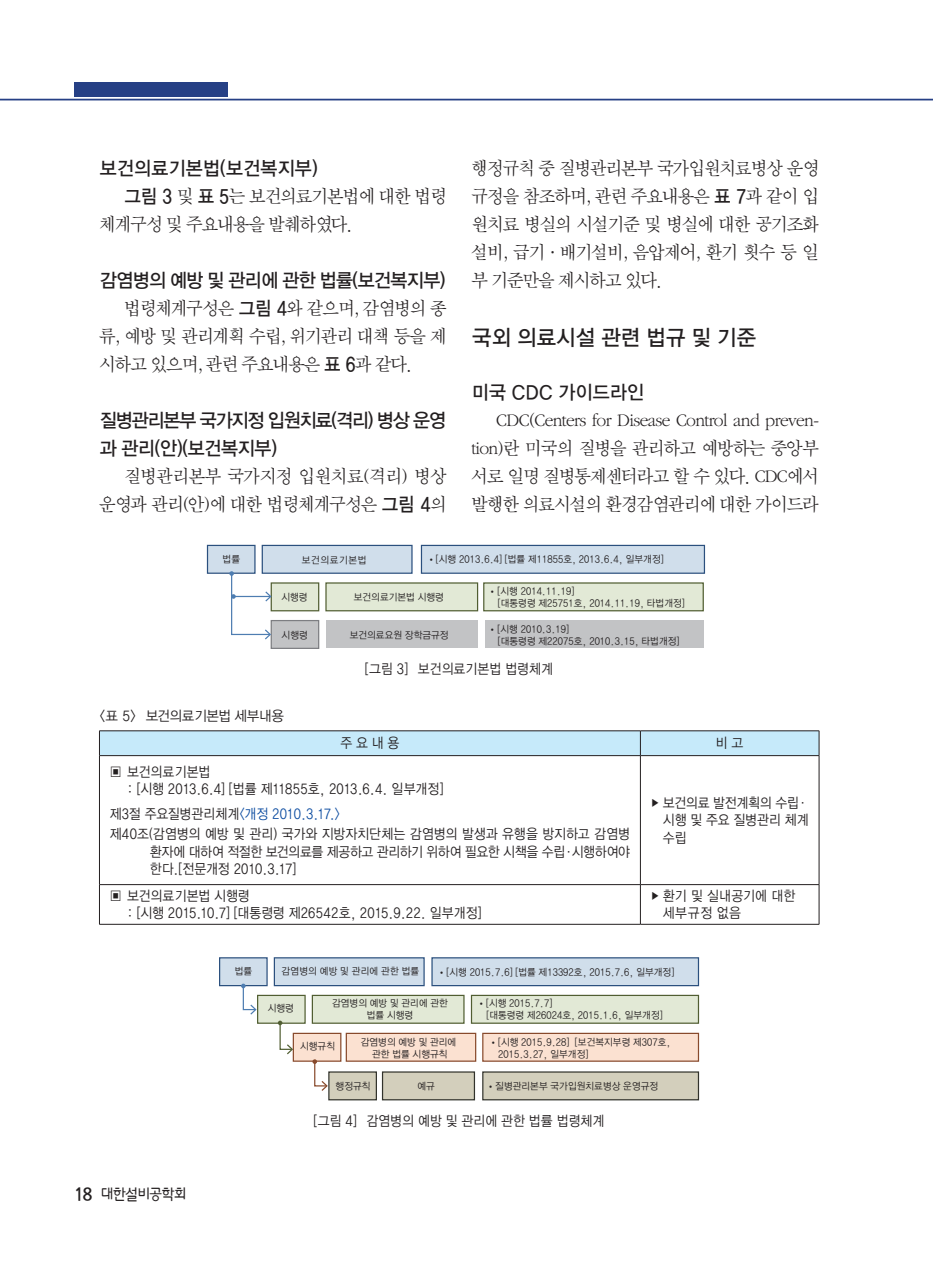
<style>
.page{position:relative;width:933px;height:1275px;background:#fff}
.page>*{position:absolute;margin:0;border:0;box-sizing:border-box;transform-origin:0 0}
.중간타이틀{font:21.88px "YGO135";letter-spacing:-.06em;color:#231f20;scale:.95 1}
.본문{font:19.25px/28px "Sand Sm";letter-spacing:-.045em;color:#231f20;text-align:justify;scale:.95 1}
.본문-2{font:19.25px/28px "Sand Sm";letter-spacing:-.015em;color:#231f20;text-align:right;scale:.95 1}
.소타이틀{font:19.25px/28px "YGO135";letter-spacing:-.13em;color:#231f20;scale:.95 1}
.소타이틀-2{font:19.25px "YGO135";letter-spacing:-.06em;color:#231f20;scale:.95 1}
.소타이틀-3{font:19.25px "YGO135";letter-spacing:-.1em;color:#231f20;scale:.95 1}
.t1{font:15.4px "H Ykan M";letter-spacing:-.17em;color:#231f20;scale:.95 1}
.표안_내용{font:14px/17.5px "YGO125";letter-spacing:-.06em;color:#231f20;text-align:justify;scale:.9 1}
.그림_제목{font:14px "YGO125";letter-spacing:-.05em;color:#231f20;scale:.9 1}
.표안_내용-2{font:14px "YGO125";letter-spacing:-.06em;color:#0d4da1;scale:.9 1}
.표안_내용-3{font:14px/17.5px "YGO125";letter-spacing:-.035em;color:#231f20;scale:.9 1}
.표_제목{font:14px "YGO125";letter-spacing:-.075em;color:#231f20;scale:.95 1}
.t2{font:9.8px/11.7px "YGO125";letter-spacing:-.06em;color:#231f20;scale:.95 1}
.t3{font:9.8px "YGO125";color:#231f20;scale:.95 1}
.s1{font-family:"YGO135"}
.s2{font-family:"YDVYGO Std 33";font-size:4.38px}
.s3{color:#231f20}
.s4{font-size:10.5px}
.s5{font-family:"Nanum Gothic";font-weight:700;font-size:18.03px}
</style>
<div class="page">
<div style="left:74px;top:82px;width:154px;height:15px;background:#264085"></div>
<hr style="left:0;top:99px;width:933px;height:1px;background:#264085">
<div style="left:271px;top:621px;width:48px;height:27px;background:#c2c3c5"></div>
<div style="left:271px;top:620px;width:48px;height:29px;border:1px solid #7d7e82"></div>
<div style="left:326px;top:621px;width:151px;height:27px;background:#c2c3c5"></div>
<div style="left:271px;top:583px;width:48px;height:28px;background:#e2e9d6"></div>
<div style="left:271px;top:582px;width:48px;height:29px;border:1px solid #515e32"></div>
<div style="left:326px;top:583px;width:151px;height:28px;background:#e2e9d6"></div>
<div style="left:325px;top:582px;width:153px;height:29px;border:1px solid #515e32"></div>
<div style="left:484px;top:583px;width:219px;height:28px;background:#e2e9d6"></div>
<div style="left:483px;top:582px;width:221px;height:29px;border:1px solid #515e32"></div>
<div style="left:262px;top:545px;width:150px;height:28px;background:#d0deeb"></div>
<div style="left:262px;top:545px;width:150px;height:29px;border:1px solid #2b507e"></div>
<div style="left:421px;top:545px;width:283px;height:28px;background:#d0deeb"></div>
<div style="left:421px;top:545px;width:284px;height:29px;border:1px solid #2b507e"></div>
<div style="left:485px;top:621px;width:218px;height:27px;background:#c2c3c5"></div>
<div style="left:207px;top:545px;width:48px;height:28px;background:#d0deeb"></div>
<div style="left:207px;top:545px;width:48px;height:29px;border:1px solid #2b507e"></div>
<svg style="left:229px;top:571px;width:42px;height:68px"></svg>
<div style="left:293px;top:1033px;width:48px;height:28px;background:#fbe1d1"></div>
<div style="left:293px;top:1033px;width:48px;height:29px;border:1px solid #884a2c"></div>
<div style="left:483px;top:1033px;width:215px;height:28px;background:#fbe1d1"></div>
<div style="left:482px;top:1033px;width:217px;height:29px;border:1px solid #884a2c"></div>
<div style="left:346px;top:1033px;width:129px;height:28px;background:#fbe1d1"></div>
<div style="left:346px;top:1033px;width:130px;height:29px;border:1px solid #884a2c"></div>
<div style="left:329px;top:1072px;width:47px;height:28px;background:#d3cfbc"></div>
<div style="left:328px;top:1071px;width:49px;height:29px;border:1px solid #32332c"></div>
<div style="left:382px;top:1072px;width:92px;height:28px;background:#d3cfbc"></div>
<div style="left:382px;top:1071px;width:93px;height:29px;border:1px solid #32332c"></div>
<div style="left:483px;top:1072px;width:215px;height:28px;background:#d3cfbc"></div>
<div style="left:482px;top:1071px;width:217px;height:29px;border:1px solid #32332c"></div>
<div style="left:258px;top:995px;width:47px;height:28px;background:#e2e9d6"></div>
<div style="left:257px;top:995px;width:49px;height:29px;border:1px solid #515e32"></div>
<div style="left:312px;top:995px;width:152px;height:28px;background:#e2e9d6"></div>
<div style="left:312px;top:995px;width:152px;height:29px;border:1px solid #515e32"></div>
<div style="left:471px;top:995px;width:227px;height:28px;background:#e2e9d6"></div>
<div style="left:471px;top:995px;width:228px;height:29px;border:1px solid #515e32"></div>
<svg style="left:278px;top:1021px;width:15px;height:33px"></svg>
<svg style="left:312px;top:1059px;width:16px;height:32px"></svg>
<div style="left:274px;top:958px;width:150px;height:28px;background:#d0deeb"></div>
<div style="left:274px;top:957px;width:151px;height:29px;border:1px solid #2b507e"></div>
<div style="left:432px;top:958px;width:266px;height:28px;background:#d0deeb"></div>
<div style="left:431px;top:957px;width:268px;height:29px;border:1px solid #2b507e"></div>
<div style="left:220px;top:958px;width:47px;height:28px;background:#d0deeb"></div>
<div style="left:219px;top:957px;width:49px;height:29px;border:1px solid #2b507e"></div>
<svg style="left:241px;top:984px;width:15px;height:31px"></svg>
<hr style="left:99px;top:730px;width:541px;height:1px;background:#231f20">
<hr style="left:640px;top:730px;width:179px;height:1px;background:#231f20">
<div style="left:99px;top:731px;width:720px;height:24px;background:#c6eafa"></div>
<hr style="left:99px;top:755px;width:541px;height:1px;background:#231f20">
<hr style="left:99px;top:756px;width:1px;height:128px;background:#231f20">
<hr style="left:640px;top:755px;width:179px;height:1px;background:#231f20">
<hr style="left:640px;top:756px;width:1px;height:128px;background:#231f20">
<hr style="left:818px;top:756px;width:1px;height:128px;background:#231f20">
<hr style="left:99px;top:884px;width:541px;height:1px;background:#231f20">
<hr style="left:99px;top:885px;width:1px;height:39px;background:#231f20">
<hr style="left:640px;top:884px;width:179px;height:1px;background:#231f20">
<hr style="left:640px;top:885px;width:1px;height:39px;background:#231f20">
<hr style="left:818px;top:885px;width:1px;height:39px;background:#231f20">
<hr style="left:99px;top:924px;width:541px;height:1px;background:#231f20">
<hr style="left:640px;top:924px;width:179px;height:1px;background:#231f20">
<p class="소타이틀-2" style="left:99px;top:158px;width:232px">보건의료기본법(보건복지부)</p>
<p class="본문" style="left:99px;top:183px;width:367px;text-indent:25px"><span class="s1">그림 3</span> 및 <span class="s1">표 5</span>는 보건의료기본법에 대한 법령 체계구성 및 주요내용을 발췌하였다.</p>
<p class="소타이틀-3" style="left:99px;top:270px;width:366px">감염병의 예방 및 관리에 관한 법률(보건복지부)</p>
<p class="본문" style="left:99px;top:295px;width:367px;text-indent:25px">법령체계구성은 <span class="s1">그림 4</span>와 같으며, 감염병의 종 류, 예방 및 관리계획 수립, 위기관리 대책 등을 제 시하고 있으며, 관련 주요내용은 <span class="s1">표 6</span>과 같다.</p>
<p class="소타이틀" style="left:99px;top:408px;width:367px">질병관리본부 국가지정 입원치료(격리) 병상 운영 과 관리(안)(보건복지부)</p>
<p class="본문-2" style="left:99px;top:463px;width:367px">질병관리본부 국가지정 입원치료(격리) 병상 운영과 관리(안)에 대한 법령체계구성은 <span class="s1">그림 4</span>의</p>
<p class="본문" style="left:471px;top:155px;width:367px">행정규칙 중 질병관리본부 국가입원치료병상 운영 규정을 참조하며, 관련 주요내용은 <span class="s1">표 7</span>과 같이 입 원치료 병실의 시설기준 및 병실에 대한 공기조화 설비, 급기·배기설비, 음압제어, 환기 횟수 등 일 부 기준만을 제시하고 있다.</p>
<p class="중간타이틀" style="left:471px;top:326px;width:302px">국외 의료시설 관련 법규 및 기준</p>
<p class="소타이틀-2" style="left:471px;top:382px;width:184px">미국 CDC 가이드라인</p>
<p class="본문" style="left:471px;top:407px;width:367px;text-indent:25px">CDC(Centers for Disease Control and preven&shy;tion)란 미국의 질병을 관리하고 예방하는 중앙부 서로 일명 질병통제센터라고 할 수 있다. CDC에서 발행한 의료시설의 환경감염관리에 대한 가이드라</p>
<p class="t2" style="left:222px;top:554px;width:21px">법률</p>
<p class="t3" style="left:301px;top:555px;width:70px">보건의료기본법</p>
<p class="t2" style="left:429px;top:554px;width:248px"><span class="s2">●</span> [시행 2013.6.4] [법률 제11855호, 2013.6.4, 일부개정]</p>
<p class="t2" style="left:497px;top:586px;width:199px;text-indent:-7px"><span class="s2">●</span> [시행 2014.11.19]<br>[대통령령 제25751호, 2014.11.19, 타법개정]</p>
<p class="t2" style="left:281px;top:630px;width:30px">시행령</p>
<p class="t2" style="left:281px;top:592px;width:30px">시행령</p>
<p class="t2" style="left:353px;top:592px;width:97px">보건의료기본법 시행령</p>
<p class="t2" style="left:349px;top:630px;width:106px">보건의료요원 장학금규정</p>
<p class="t2" style="left:497px;top:624px;width:193px;text-indent:-7px"><span class="s2">●</span> [시행 2010.3.19]<br>[대통령령 제22075호, 2010.3.15, 타법개정]</p>
<p class="그림_제목" style="left:364px;top:662px;width:211px">[그림 3] 보건의료기본법 법령체계</p>
<p class="표_제목" style="left:99px;top:709px;width:196px">&lt;표 5&gt; 보건의료기본법 세부내용</p>
<p class="표안_내용" style="left:340px;top:736px;width:68px">주 요 내 용</p>
<p class="표안_내용" style="left:715px;top:736px;width:33px">비 고</p>
<p class="표안_내용" style="left:109px;top:764px;width:114px">▣ 보건의료기본법</p>
<p class="표안_내용" style="left:127px;top:781px;width:354px">: [시행 2013.6.4] [법률 제11855호, 2013.6.4. 일부개정]</p>
<p class="표안_내용-2" style="left:109px;top:807px;width:258px"><span class="s3">제3절 주요질병관리체계</span>&lt;개정 2010.3.17.&gt;</p>
<p class="표안_내용" style="left:150px;top:826px;width:536px;text-indent:-40px">제40조(감염병의 예방 및 관리) 국가와 지방자치단체는 감염병의 발생과 유행을 방지하고 감염병 환자에 대하여 적절한 보건의료를 제공하고 관리하기 위하여 필요한 시책을 수립·시행하여야 한다.[전문개정 2010.3.17]</p>
<p class="표안_내용" style="left:109px;top:888px;width:158px">▣ 보건의료기본법 시행령</p>
<p class="표안_내용" style="left:127px;top:906px;width:396px">: [시행 2015.10.7] [대통령령 제26542호, 2015.9.22. 일부개정]</p>
<p class="표안_내용" style="left:662px;top:795px;width:164px;text-indent:-12px"><span class="s4">▶</span> 보건의료 발전계획의 수립· 시행 및 주요 질병관리 체계 수립</p>
<p class="표안_내용-3" style="left:662px;top:888px;width:150px;text-indent:-12px"><span class="s4">▶</span> 환기 및 실내공기에 대한 세부규정 없음</p>
<h3 class="t1" style="left:75px;top:1187px;width:121px"><span class="s5">18</span> 대한설비공학회</h3>
<p class="t2" style="left:234px;top:966px;width:21px">법률</p>
<p class="t2" style="left:281px;top:966px;width:147px">감염병의 예방 및 관리에 관한 법률</p>
<p class="t2" style="left:440px;top:967px;width:248px"><span class="s2">●</span> [시행 2015.7.6] [법률 제13392호, 2015.7.6, 일부개정]</p>
<p class="t2" style="left:486px;top:998px;width:188px;text-indent:-7px"><span class="s2">●</span> [시행 2015.7.7]<br>[대통령령 제26024호, 2015.1.6, 일부개정]</p>
<p class="t2" style="left:498px;top:1037px;width:184px;text-indent:-7px"><span class="s2">●</span> [시행 2015.9.28] [보건복지부령 제307호,<br>2015.3.27, 일부개정]</p>
<p class="t2" style="left:489px;top:1081px;width:180px"><span class="s2">●</span> 질병관리본부 국가입원치료병상 운영규정</p>
<p class="t2" style="left:332px;top:998px;width:124px;text-align:center">감염병의 예방 및 관리에 관한 법률 시행령</p>
<p class="t2" style="left:360px;top:1037px;width:103px;text-align:center">감염병의 예방 및 관리에 관한 법률 시행규칙</p>
<p class="t2" style="left:267px;top:1003px;width:30px">시행령</p>
<p class="t2" style="left:300px;top:1041px;width:39px">시행규칙</p>
<p class="t2" style="left:335px;top:1081px;width:39px">행정규칙</p>
<p class="t2" style="left:417px;top:1081px;width:21px">예규</p>
<p class="그림_제목" style="left:313px;top:1114px;width:325px">[그림 4] 감염병의 예방 및 관리에 관한 법률 법령체계</p>
</div>
